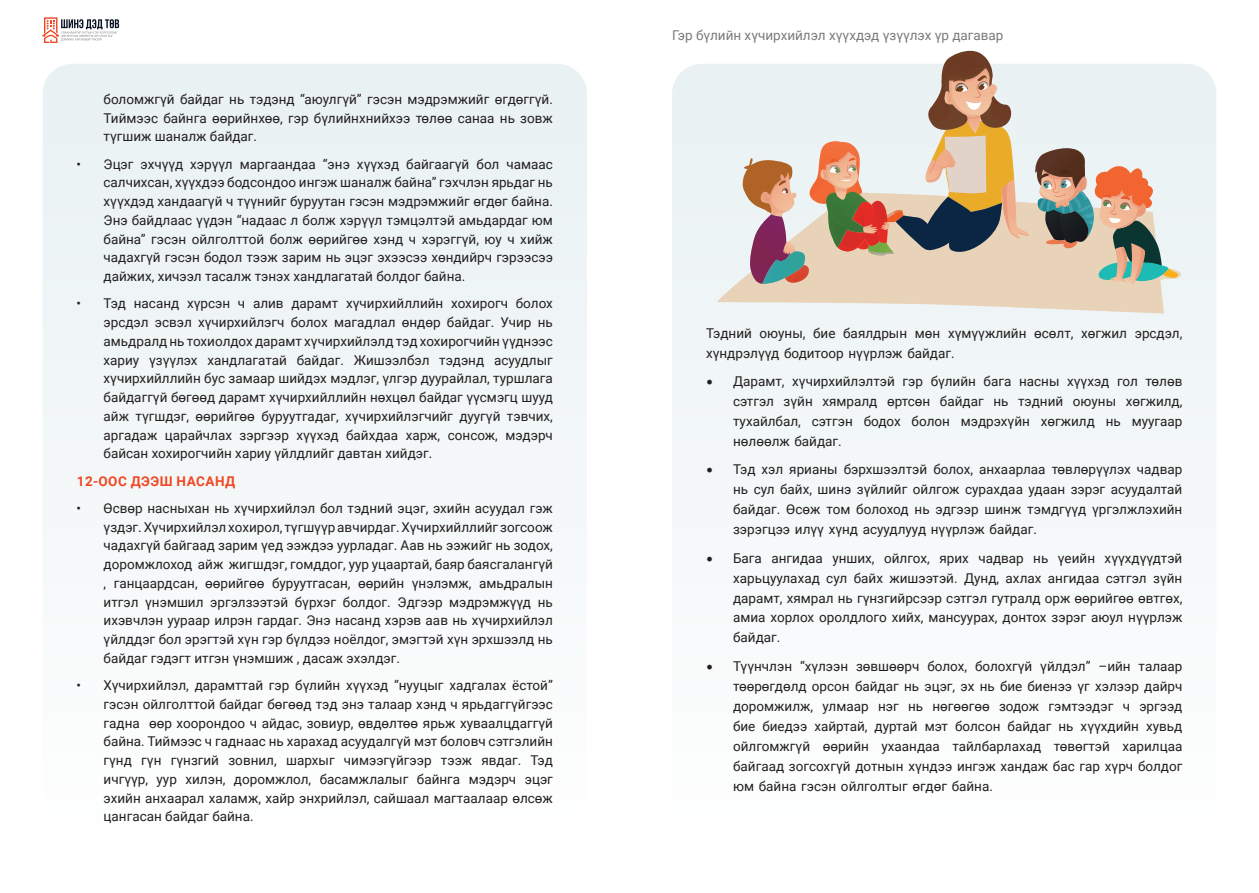
<style>
.page{position:relative;width:1259px;height:893px;background:#fff}
.page>*{position:absolute;margin:0;border:0;box-sizing:border-box;transform-origin:0 0}
.t1{font:13.5px/18.8px "Roboto";color:#231f20;text-align:justify}
.t2{font:13.5px "Roboto";color:#797a7a}
.t3{font:700 13.5px "Roboto";letter-spacing:.035em;color:#f04823}
.s1{font-family:"Minion Pro";font-size:18px}
</style>
<div class="page">
<svg style="left:43px;top:17px;width:76px;height:26px"></svg>
<div style="left:672px;top:64px;width:544px;height:786px;background:#f6f9fa;border-radius:30px"></div>
<div style="left:43px;top:64px;width:544px;height:786px;background:#f3f7f8;border-radius:30px"></div>
<svg style="left:717px;top:50px;width:464px;height:262px"></svg>
<p class="t1" style="left:104px;top:89px;width:451px">боломжгүй байдаг нь тэдэнд “аюулгүй” гэсэн мэдрэмжийг өгдөггүй.<br>Тиймээс байнга өөрийнхөө, гэр бүлийнхнийхээ төлөө санаа нь зовж түгшиж шаналж байдаг.</p>
<p class="t1" style="left:104px;top:154px;width:451px;text-indent:-27px">• Эцэг эхчүүд хэрүүл маргаандаа “энэ хүүхэд байгаагүй бол чамаас салчихсан, хүүхдээ бодсондоо ингэж шаналж байна” гэхчлэн ярьдаг нь хүүхдэд хандаагүй ч түүнийг буруутан гэсэн мэдрэмжийг өгдөг байна.<br>Энэ байдлаас үүдэн “надаас л болж хэрүүл тэмцэлтэй амьдардаг юм байна” гэсэн ойлголттой болж өөрийгөө хэнд ч хэрэггүй, юу ч хийж чадахгүй гэсэн бодол тээж зарим нь эцэг эхээсээ хөндийрч гэрээсээ дайжих, хичээл тасалж тэнэх хандлагатай болдог байна.</p>
<p class="t1" style="left:104px;top:294px;width:451px;text-indent:-27px">• Тэд насанд хүрсэн ч алив дарамт хүчирхийллийн хохирогч болох эрсдэл эсвэл хүчирхийлэгч болох магадлал өндөр байдаг. Учир нь амьдралд нь тохиолдох дарамт хүчирхийлэлд тэд хохирогчийн үүднээс хариу үзүүлэх хандлагатай байдаг. Жишээлбэл тэдэнд асуудлыг хүчирхийллийн бус замаар шийдэх мэдлэг, үлгэр дуурайлал, туршлага байдаггүй бөгөөд дарамт хүчирхийллийн нөхцөл байдаг үүсмэгц шууд айж түгшдэг, өөрийгөө буруутгадаг, хүчирхийлэгчийг дуугүй тэвчих, аргадаж царайчлах зэргээр хүүхэд байхдаа харж, сонсож, мэдэрч байсан хохирогчийн хариу үйлдлийг давтан хийдэг.</p>
<p class="t3" style="left:77px;top:471px;width:160px">12-ООС ДЭЭШ НАСАНД</p>
<p class="t1" style="left:104px;top:498px;width:451px;text-indent:-27px">• Өсвөр насныхан нь хүчирхийлэл бол тэдний эцэг, эхийн асуудал гэж үздэг. Хүчирхийлэл хохирол, түгшүүр авчирдаг. Хүчирхийллийг зогсоож чадахгүй байгаад зарим үед ээждээ уурладаг. Аав нь ээжийг нь зодох, доромжлоход айж жигшдэг, гомддог, уур уцаартай, баяр баясгалангүй , ганцаардсан, өөрийгөө буруутгасан, өөрийн үнэлэмж, амьдралын итгэл үнэмшил эргэлзээтэй бүрхэг болдог. Эдгээр мэдрэмжүүд нь ихэвчлэн уураар илрэн гардаг. Энэ насанд хэрэв аав нь хүчирхийлэл үйлддэг бол эрэгтэй хүн гэр бүлдээ ноёлдог, эмэгтэй хүн эрхшээлд нь байдаг гэдэгт итгэн үнэмшиж , дасаж эхэлдэг.</p>
<p class="t1" style="left:104px;top:675px;width:451px;text-indent:-27px">• Хүчирхийлэл, дарамттай гэр бүлийн хүүхэд “нууцыг хадгалах ёстой” гэсэн ойлголттой байдаг бөгөөд тэд энэ талаар хэнд ч ярьдаггүйгээс гадна өөр хоорондоо ч айдас, зовиур, өвдөлтөө ярьж хуваалцдаггүй байна. Тиймээс ч гаднаас нь харахад асуудалгүй мэт боловч сэтгэлийн гүнд гүн гүнзгий зовнил, шархыг чимээгүйгээр тээж явдаг. Тэд ичгүүр, уур хилэн, доромжлол, басамжлалыг байнга мэдэрч эцэг эхийн анхаарал халамж, хайр энхрийлэл, сайшаал магтаалаар өлсөж цангасан байдаг байна.</p>
<p class="t2" style="left:672px;top:25px;width:333px">Гэр бүлийн хүчирхийлэл хүүхдэд үзүүлэх үр дагавар</p>
<p class="t1" style="left:706px;top:322px;width:478px;line-height:20px">Тэдний оюуны, бие баялдрын мөн хүмүүжлийн өсөлт, хөгжил эрсдэл, хүндрэлүүд бодитоор нүүрлэж байдаг.</p>
<p class="t1" style="left:733px;top:371px;width:451px;line-height:20px;text-indent:-27px"><span class="s1">•</span> Дарамт, хүчирхийлэлтэй гэр бүлийн бага насны хүүхэд гол төлөв сэтгэл зүйн хямралд өртсөн байдаг нь тэдний оюуны хөгжилд, тухайлбал, сэтгэн бодох болон мэдрэхүйн хөгжилд нь муугаар нөлөөлж байдаг.</p>
<p class="t1" style="left:733px;top:459px;width:451px;line-height:20px;text-indent:-27px"><span class="s1">•</span> Тэд хэл ярианы бэрхшээлтэй болох, анхаарлаа төвлөрүүлэх чадвар нь сул байх, шинэ зүйлийг ойлгож сурахдаа удаан зэрэг асуудалтай байдаг. Өсөж том болоход нь эдгээр шинж тэмдгүүд үргэлжлэхийн зэрэгцээ илүү хүнд асуудлууд нүүрлэж байдаг.</p>
<p class="t1" style="left:733px;top:547px;width:451px;line-height:20px;text-indent:-27px"><span class="s1">•</span> Бага ангидаа унших, ойлгох, ярих чадвар нь үеийн хүүхдүүдтэй харьцуулахад сул байх жишээтэй. Дунд, ахлах ангидаа сэтгэл зүйн дарамт, хямрал нь гүнзгийрсээр сэтгэл гутралд орж өөрийгөө өвтгөх, амиа хорлох оролдлого хийх, мансуурах, донтох зэрэг аюул нүүрлэж байдаг.</p>
<p class="t1" style="left:733px;top:656px;width:451px;line-height:20px;text-indent:-27px"><span class="s1">•</span> Түүнчлэн “хүлээн зөвшөөрч болох, болохгүй үйлдэл” –ийн талаар төөрөгдөлд орсон байдаг нь эцэг, эх нь бие биенээ үг хэлээр дайрч доромжилж, улмаар нэг нь нөгөөгөө зодож гэмтээдэг ч эргээд бие биедээ хайртай, дуртай мэт болсон байдаг нь хүүхдийн хувьд ойлгомжгүй өөрийн ухаандаа тайлбарлахад төвөгтэй харилцаа байгаад зогсохгүй дотнын хүндээ ингэж хандаж бас гар хүрч болдог юм байна гэсэн ойлголтыг өгдөг байна.</p>
</div>
